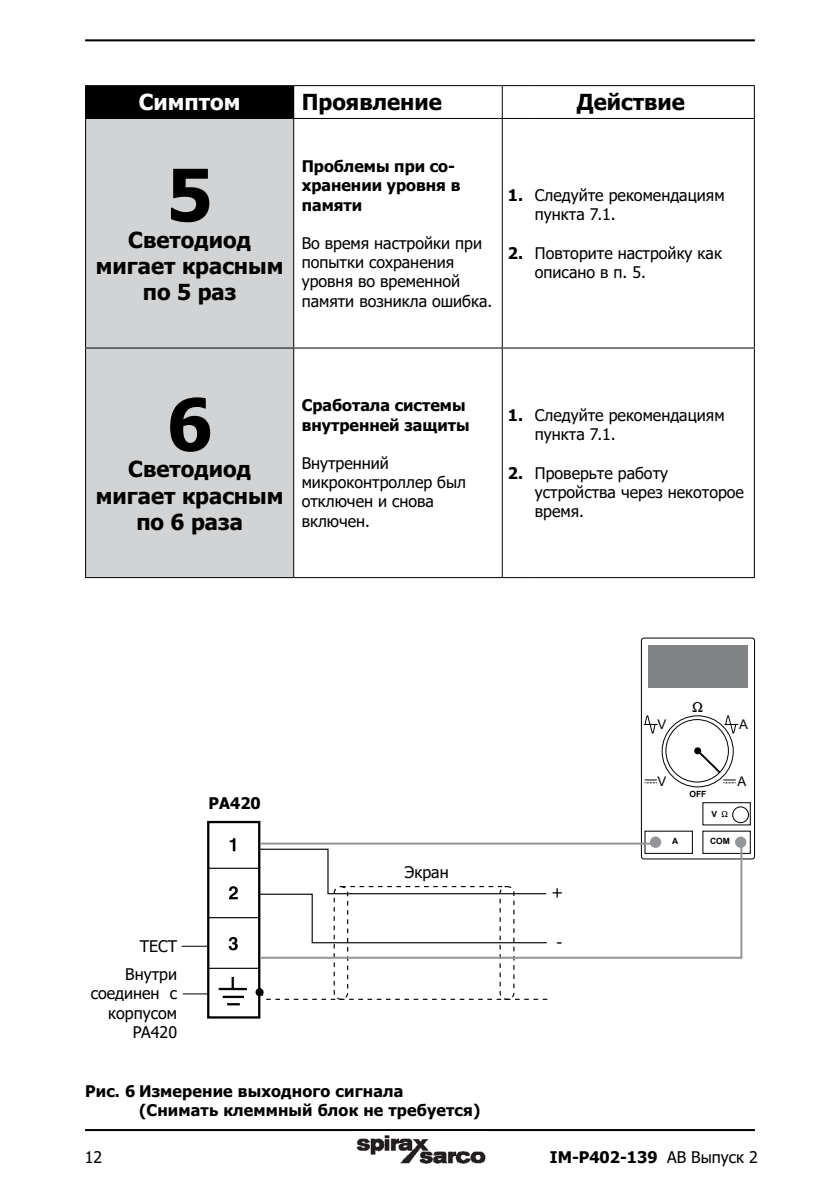
<style>
.page{position:relative;width:840px;height:1191px;background:#fff}
.page>*{position:absolute;margin:0;border:0;box-sizing:border-box;transform-origin:0 0}
.t1{font:700 72px "Tahoma";color:#000}
.t2{font:700 22px/26.4px "Tahoma";color:#000;text-align:center}
.t3{font:700 22px "Tahoma";color:#fff}
.t4{font:16px/19.2px "Tahoma";color:#000}
.t5{font:700 16px/19.2px "Tahoma";color:#000}
.t6{font:13.2px "Arial";color:#000}
.t7{font:700 8.6px "Arial";color:#000}
.s1{font-weight:400}
</style>
<div class="page">
<hr style="left:85px;top:1129px;width:669px;height:2px;background:#000">
<hr style="left:85px;top:39px;width:669px;height:2px;background:#000">
<img style="left:356px;top:1135px;width:130px;height:29px">
<div style="left:86px;top:86px;width:207px;height:32px;background:#000"></div>
<svg style="left:86px;top:119px;width:207px;height:458px;background:#ced0d1"></svg>
<hr style="left:85px;top:85px;width:208px;height:1px;background:#000">
<hr style="left:85px;top:86px;width:1px;height:32px;background:#000">
<hr style="left:293px;top:85px;width:209px;height:1px;background:#000">
<hr style="left:293px;top:86px;width:1px;height:32px;background:#000">
<hr style="left:502px;top:85px;width:32px;height:1px;background:#000">
<hr style="left:501px;top:86px;width:1px;height:32px;background:#000">
<hr style="left:534px;top:85px;width:220px;height:1px;background:#000">
<hr style="left:753px;top:86px;width:1px;height:32px;background:#000">
<hr style="left:85px;top:118px;width:208px;height:1px;background:#000">
<hr style="left:293px;top:118px;width:209px;height:1px;background:#000">
<hr style="left:502px;top:118px;width:32px;height:1px;background:#000">
<hr style="left:501px;top:119px;width:1px;height:228px;background:#000">
<hr style="left:534px;top:118px;width:220px;height:1px;background:#000">
<hr style="left:753px;top:119px;width:1px;height:228px;background:#000">
<hr style="left:85px;top:347px;width:208px;height:1px;background:#000">
<hr style="left:85px;top:348px;width:1px;height:229px;background:#000">
<hr style="left:293px;top:347px;width:209px;height:1px;background:#000">
<hr style="left:293px;top:348px;width:1px;height:229px;background:#000">
<hr style="left:502px;top:347px;width:32px;height:1px;background:#000">
<hr style="left:501px;top:348px;width:1px;height:229px;background:#000">
<hr style="left:534px;top:347px;width:220px;height:1px;background:#000">
<hr style="left:753px;top:348px;width:1px;height:229px;background:#000">
<hr style="left:293px;top:577px;width:209px;height:1px;background:#000">
<hr style="left:502px;top:577px;width:32px;height:1px;background:#000">
<hr style="left:534px;top:577px;width:220px;height:1px;background:#000">
<hr style="left:85px;top:119px;width:1px;height:228px;background:#000">
<hr style="left:293px;top:119px;width:1px;height:228px;background:#000">
<hr style="left:85px;top:577px;width:208px;height:1px;background:#000">
<div style="left:640px;top:637px;width:114px;height:222px;border:1px solid #000;border-radius:3px"></div>
<div style="left:647px;top:645px;width:100px;height:43px;background:#808285"></div>
<div style="left:661px;top:715px;width:72px;height:72px;border:1px solid #000;border-radius:50%"></div>
<div style="left:665px;top:719px;width:63px;height:63px;border:1px solid #000;border-radius:50%"></div>
<svg style="left:693px;top:747px;width:7px;height:7px"></svg>
<div style="left:702px;top:830px;width:48px;height:24px;border:1px solid #000"></div>
<div style="left:644px;top:830px;width:48px;height:24px;border:1px solid #000"></div>
<div style="left:702px;top:802px;width:48px;height:23px;border:1px solid #000"></div>
<svg style="left:644px;top:779px;width:12px;height:4px"></svg>
<svg style="left:696px;top:749px;width:39px;height:34px"></svg>
<svg style="left:643px;top:715px;width:14px;height:19px"></svg>
<svg style="left:724px;top:715px;width:14px;height:21px"></svg>
<div style="left:731px;top:806px;width:17px;height:17px;border:1px solid #000;border-radius:50%"></div>
<svg style="left:181px;top:821px;width:366px;height:197px"></svg>
<svg style="left:734px;top:836px;width:12px;height:12px"></svg>
<div style="left:649px;top:836px;width:12px;height:12px;background:#939598;border-radius:50%"></div>
<hr style="left:260px;top:842px;width:393px;height:2px;background:#939598">
<hr style="left:260px;top:956px;width:482px;height:2px;background:#939598">
<hr style="left:740px;top:842px;width:2px;height:115px;background:#939598">
<h2 class="t3" style="left:139px;top:87px;width:103px">Симптом</h2>
<h2 class="t2" style="left:301px;top:90px;width:142px">Проявление</h2>
<h2 class="t2" style="left:576px;top:90px;width:110px">Действие</h2>
<h1 class="t1" style="left:167px;top:144px;width:47px">5</h1>
<h2 class="t2" style="left:96px;top:227px;width:189px">Светодиод мигает красным по 5 раз</h2>
<p class="t5" style="left:301px;top:157px;width:160px">Проблемы при со&shy;хранении уровня в памяти</p>
<p class="t4" style="left:301px;top:234px;width:192px">Во время настройки при попытки сохранения уровня во временной памяти возникла ошибка.</p>
<p class="t5" style="left:507px;top:186px;width:17px">1.</p>
<p class="t5" style="left:507px;top:244px;width:17px">2.</p>
<p class="t4" style="left:534px;top:186px;width:191px">Следуйте рекомендациям пункта 7.1.</p>
<p class="t4" style="left:534px;top:244px;width:188px">Повторите настройку как описано в п. 5.</p>
<h1 class="t1" style="left:167px;top:374px;width:47px">6</h1>
<h2 class="t2" style="left:96px;top:457px;width:189px">Светодиод мигает красным по 6 раза</h2>
<p class="t5" style="left:301px;top:396px;width:169px">Сработала системы внутренней защиты</p>
<p class="t4" style="left:301px;top:454px;width:166px">Внутренний микроконтроллер был отключен и снова включен.</p>
<p class="t5" style="left:507px;top:406px;width:17px">1.</p>
<p class="t5" style="left:507px;top:464px;width:17px">2.</p>
<p class="t4" style="left:534px;top:406px;width:191px">Следуйте рекомендациям пункта 7.1.</p>
<p class="t4" style="left:534px;top:464px;width:210px">Проверьте работу устройства через некоторое время.</p>
<p class="t5" style="left:208px;top:794px;width:54px">РА420</p>
<p class="t4" style="left:404px;top:863px;width:45px">Экран</p>
<p class="t4" style="left:551px;top:883px;width:13px">+</p>
<p class="t6" style="left:657px;top:715px;width:10px">V</p>
<p class="t6" style="left:738px;top:715px;width:10px">A</p>
<p class="t6" style="left:657px;top:772px;width:10px">V</p>
<p class="t7" style="left:689px;top:788px;width:19px">OFF</p>
<p class="t7" style="left:711px;top:808px;width:7px">V</p>
<p class="t6" style="left:737px;top:772px;width:10px">A</p>
<p class="t7" style="left:671px;top:835px;width:8px">A</p>
<p class="t7" style="left:709px;top:835px;width:21px">COM</p>
<p class="t4" style="left:140px;top:937px;width:39px">ТЕСТ</p>
<p class="t4" style="left:556px;top:933px;width:7px">-</p>
<p class="t4" style="left:91px;top:965px;width:88px;text-align:right">Внутри соединен с корпусом<br>PA420</p>
<p class="t5" style="left:139px;top:1082px;width:342px;text-indent:-54px">Рис. 6 Измерение выходного сигнала (Снимать клеммный блок не требуется)</p>
<p class="t4" style="left:85px;top:1148px;width:19px">12</p>
<p class="t5" style="left:549px;top:1148px;width:209px">IM-P402-139 <span class="s1">AB Выпуск 2</span></p>
</div>
